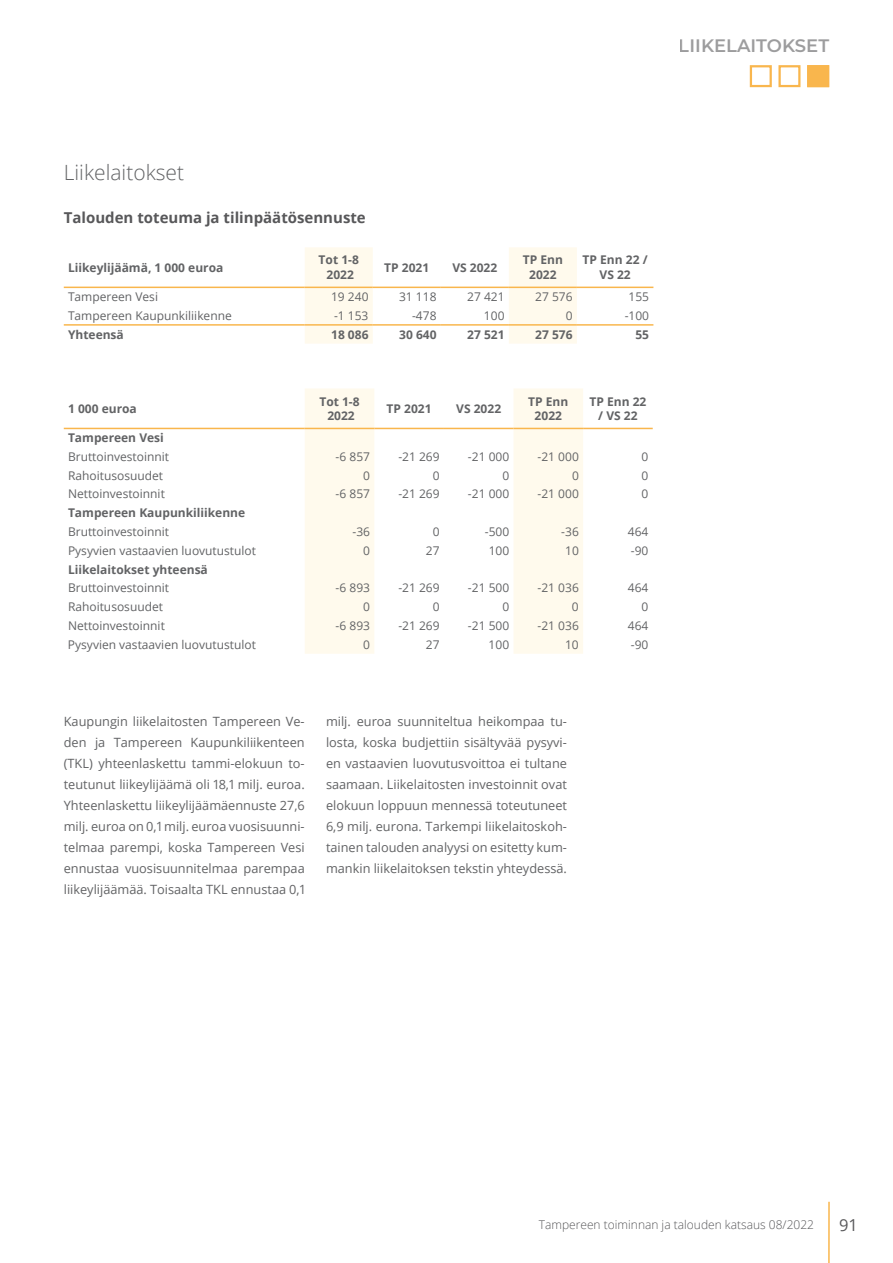
<style>
.page{position:relative;width:893px;height:1263px;background:#fff}
.page>*{position:absolute;margin:0;border:0;box-sizing:border-box;transform-origin:0 0}
.t1{font:300 21px "Open Sans";color:#626365}
.t2{font:600 18px "Montserrat";color:#58585a}
.t3{font:16.5px "Open Sans";color:#58585a}
.t4{font:700 15px "Open Sans";color:#58585a}
.t5{font:12.75px/21px "Open Sans";color:#626365;text-align:justify}
.t6{font:12px "Open Sans";color:#626365}
.t7{font:700 12px/14.4px "Open Sans";color:#626365;text-align:center}
.t8{font:300 12px "Open Sans";color:#58585a}
</style>
<div class="page">
<hr style="left:828px;top:1202px;width:2px;height:61px;background:#f9b64d">
<div style="left:750px;top:65px;width:22px;height:22px;border:2px solid #f9b64d"></div>
<div style="left:778px;top:65px;width:22px;height:22px;border:2px solid #f9b64d"></div>
<div style="left:807px;top:65px;width:22px;height:22px;background:#f9b64d"></div>
<svg style="left:305px;top:247px;width:272px;height:97px"></svg>
<hr style="left:373px;top:287px;width:68px;height:1px;background:#f9b64d">
<hr style="left:577px;top:287px;width:76px;height:1px;background:#f9b64d">
<hr style="left:64px;top:287px;width:241px;height:1px;background:#f9b64d">
<hr style="left:64px;top:324px;width:241px;height:2px;background:#f9b64d">
<hr style="left:373px;top:324px;width:68px;height:2px;background:#f9b64d">
<hr style="left:441px;top:324px;width:68px;height:2px;background:#f9b64d">
<hr style="left:577px;top:324px;width:76px;height:2px;background:#f9b64d">
<hr style="left:305px;top:324px;width:68px;height:2px;background:#f9b64d">
<hr style="left:509px;top:324px;width:68px;height:2px;background:#f9b64d">
<hr style="left:305px;top:287px;width:68px;height:1px;background:#f9b64d">
<hr style="left:509px;top:287px;width:68px;height:1px;background:#f9b64d">
<hr style="left:441px;top:287px;width:68px;height:1px;background:#f9b64d">
<svg style="left:305px;top:389px;width:278px;height:265px;fill:#fffbf3"></svg>
<hr style="left:374px;top:428px;width:70px;height:1px;background:#f9b64d">
<hr style="left:64px;top:428px;width:241px;height:1px;background:#f9b64d">
<hr style="left:513px;top:428px;width:70px;height:1px;background:#f9b64d">
<hr style="left:583px;top:428px;width:70px;height:1px;background:#f9b64d">
<hr style="left:305px;top:428px;width:69px;height:1px;background:#f9b64d">
<hr style="left:444px;top:428px;width:69px;height:1px;background:#f9b64d">
<h2 class="t2" style="left:679px;top:33px;width:152px">LIIKELAITOKSET</h2>
<h1 class="t1" style="left:64px;top:158px;width:122px">Liikelaitokset</h1>
<p class="t4" style="left:64px;top:207px;width:304px">Talouden toteuma ja tilinpäätösennuste</p>
<p class="t7" style="left:68px;top:260px;width:157px">Liikeylijäämä, 1 000 euroa</p>
<p class="t7" style="left:319px;top:253px;width:42px">Tot 1-8<br>2022</p>
<p class="t7" style="left:384px;top:260px;width:47px">TP 2021</p>
<p class="t7" style="left:452px;top:260px;width:46px">VS 2022</p>
<p class="t7" style="left:523px;top:253px;width:42px">TP Enn<br>2022</p>
<p class="t7" style="left:583px;top:253px;width:66px">TP Enn 22 /<br>VS 22</p>
<p class="t6" style="left:68px;top:288px;width:92px">Tampereen Vesi</p>
<p class="t6" style="left:331px;top:288px;width:39px">19 240</p>
<p class="t6" style="left:399px;top:288px;width:39px">31 118</p>
<p class="t6" style="left:467px;top:288px;width:39px">27 421</p>
<p class="t6" style="left:535px;top:288px;width:39px">27 576</p>
<p class="t6" style="left:629px;top:288px;width:22px">155</p>
<p class="t6" style="left:68px;top:307px;width:165px">Tampereen Kaupunkiliikenne</p>
<p class="t6" style="left:334px;top:307px;width:36px">-1 153</p>
<p class="t6" style="left:412px;top:307px;width:26px">-478</p>
<p class="t6" style="left:484px;top:307px;width:22px">100</p>
<p class="t6" style="left:566px;top:307px;width:8px">0</p>
<p class="t6" style="left:625px;top:307px;width:26px">-100</p>
<p class="t7" style="left:68px;top:327px;width:57px">Yhteensä</p>
<p class="t7" style="left:331px;top:327px;width:39px">18 086</p>
<p class="t7" style="left:399px;top:327px;width:39px">30 640</p>
<p class="t7" style="left:467px;top:327px;width:39px">27 521</p>
<p class="t7" style="left:535px;top:327px;width:39px">27 576</p>
<p class="t7" style="left:635px;top:327px;width:15px">55</p>
<p class="t7" style="left:68px;top:401px;width:70px">1 000 euroa</p>
<p class="t7" style="left:319px;top:394px;width:42px">Tot 1-8<br>2022</p>
<p class="t7" style="left:387px;top:401px;width:47px">TP 2021</p>
<p class="t7" style="left:456px;top:401px;width:46px">VS 2022</p>
<p class="t7" style="left:528px;top:394px;width:42px">TP Enn<br>2022</p>
<p class="t7" style="left:589px;top:394px;width:58px">TP Enn 22 / VS 22</p>
<p class="t7" style="left:68px;top:430px;width:97px">Tampereen Vesi</p>
<p class="t6" style="left:68px;top:448px;width:103px">Bruttoinvestoinnit</p>
<p class="t6" style="left:336px;top:448px;width:36px">-6 857</p>
<p class="t6" style="left:398px;top:448px;width:43px">-21 269</p>
<p class="t6" style="left:468px;top:448px;width:43px">-21 000</p>
<p class="t6" style="left:538px;top:448px;width:43px">-21 000</p>
<p class="t6" style="left:642px;top:448px;width:8px">0</p>
<p class="t6" style="left:68px;top:467px;width:97px">Rahoitusosuudet</p>
<p class="t6" style="left:363px;top:467px;width:8px">0</p>
<p class="t6" style="left:433px;top:467px;width:8px">0</p>
<p class="t6" style="left:502px;top:467px;width:8px">0</p>
<p class="t6" style="left:572px;top:467px;width:8px">0</p>
<p class="t6" style="left:642px;top:467px;width:8px">0</p>
<p class="t6" style="left:68px;top:486px;width:98px">Nettoinvestoinnit</p>
<p class="t6" style="left:336px;top:486px;width:36px">-6 857</p>
<p class="t6" style="left:398px;top:486px;width:43px">-21 269</p>
<p class="t6" style="left:468px;top:486px;width:43px">-21 000</p>
<p class="t6" style="left:538px;top:486px;width:43px">-21 000</p>
<p class="t6" style="left:642px;top:486px;width:8px">0</p>
<p class="t7" style="left:68px;top:505px;width:179px">Tampereen Kaupunkiliikenne</p>
<p class="t6" style="left:68px;top:523px;width:103px">Bruttoinvestoinnit</p>
<p class="t6" style="left:352px;top:523px;width:19px">-36</p>
<p class="t6" style="left:433px;top:523px;width:8px">0</p>
<p class="t6" style="left:485px;top:523px;width:26px">-500</p>
<p class="t6" style="left:561px;top:523px;width:19px">-36</p>
<p class="t6" style="left:628px;top:523px;width:22px">464</p>
<p class="t6" style="left:68px;top:542px;width:190px">Pysyvien vastaavien luovutustulot</p>
<p class="t6" style="left:363px;top:542px;width:8px">0</p>
<p class="t6" style="left:426px;top:542px;width:15px">27</p>
<p class="t6" style="left:489px;top:542px;width:22px">100</p>
<p class="t6" style="left:565px;top:542px;width:15px">10</p>
<p class="t6" style="left:631px;top:542px;width:19px">-90</p>
<p class="t7" style="left:68px;top:562px;width:141px">Liikelaitokset yhteensä</p>
<p class="t6" style="left:68px;top:580px;width:103px">Bruttoinvestoinnit</p>
<p class="t6" style="left:336px;top:580px;width:36px">-6 893</p>
<p class="t6" style="left:398px;top:580px;width:43px">-21 269</p>
<p class="t6" style="left:468px;top:580px;width:43px">-21 500</p>
<p class="t6" style="left:538px;top:580px;width:43px">-21 036</p>
<p class="t6" style="left:628px;top:580px;width:22px">464</p>
<p class="t6" style="left:68px;top:598px;width:97px">Rahoitusosuudet</p>
<p class="t6" style="left:363px;top:598px;width:8px">0</p>
<p class="t6" style="left:433px;top:598px;width:8px">0</p>
<p class="t6" style="left:502px;top:598px;width:8px">0</p>
<p class="t6" style="left:572px;top:598px;width:8px">0</p>
<p class="t6" style="left:642px;top:598px;width:8px">0</p>
<p class="t6" style="left:68px;top:617px;width:98px">Nettoinvestoinnit</p>
<p class="t6" style="left:336px;top:617px;width:36px">-6 893</p>
<p class="t6" style="left:398px;top:617px;width:43px">-21 269</p>
<p class="t6" style="left:468px;top:617px;width:43px">-21 500</p>
<p class="t6" style="left:538px;top:617px;width:43px">-21 036</p>
<p class="t6" style="left:628px;top:617px;width:22px">464</p>
<p class="t6" style="left:68px;top:636px;width:190px">Pysyvien vastaavien luovutustulot</p>
<p class="t6" style="left:363px;top:636px;width:8px">0</p>
<p class="t6" style="left:426px;top:636px;width:15px">27</p>
<p class="t6" style="left:489px;top:636px;width:22px">100</p>
<p class="t6" style="left:565px;top:636px;width:15px">10</p>
<p class="t6" style="left:631px;top:636px;width:19px">-90</p>
<p class="t5" style="left:64px;top:711px;width:242px">Kaupungin liikelaitosten Tampereen Ve&shy;den ja Tampereen Kaupunkiliikenteen (TKL) yhteenlaskettu tammi-elokuun to&shy;teutunut liikeylijäämä oli 18,1 milj. euroa.<br>Yhteenlaskettu liikeylijäämäennuste 27,6 milj. euroa on 0,1 milj. euroa vuosisuunni&shy;telmaa parempi, koska Tampereen Vesi ennustaa vuosisuunnitelmaa parempaa liikeylijäämää. Toisaalta TKL ennustaa 0,1</p>
<p class="t5" style="left:326px;top:711px;width:242px">milj. euroa suunniteltua heikompaa tu&shy;losta, koska budjettiin sisältyvää pysyvi&shy;en vastaavien luovutusvoittoa ei tultane saamaan. Liikelaitosten investoinnit ovat elokuun loppuun mennessä toteutuneet 6,9 milj. eurona. Tarkempi liikelaitoskoh&shy;tainen talouden analyysi on esitetty kum&shy;mankin liikelaitoksen tekstin yhteydessä.</p>
<p class="t8" style="left:539px;top:1217px;width:277px">Tampereen toiminnan ja talouden katsaus 08/2022</p>
<p class="t3" style="left:839px;top:1214px;width:20px">91</p>
</div>
